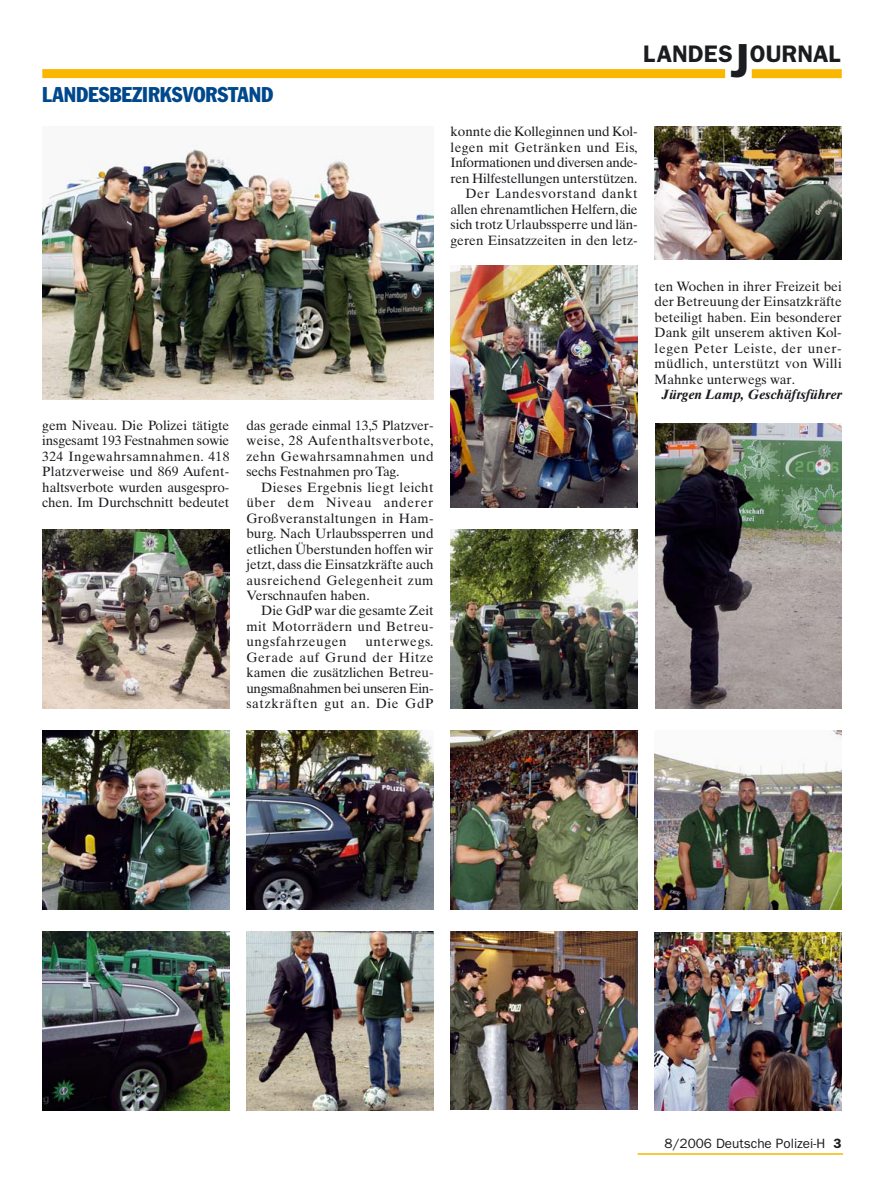
<style>
.page{position:relative;width:893px;height:1191px;background:#fff}
.page>*{position:absolute;margin:0;border:0;box-sizing:border-box;transform-origin:0 0}
.t1{font:600 24px "Franklin Gothic";color:#1b1c20}
.t2{font:condensed 21px "Franklin Gothic";color:#00488c}
.t3{font:13.5px/15.5px "Times Ten";letter-spacing:-.005em;color:#1b1c20;text-align:justify}
.t4{font:italic 700 13.5px "Times Ten";color:#1b1c20}
.t5{font:13.5px "Franklin Gothic";color:#1b1c20}
.s1{font-size:48px}
.s2{font-weight:600}
</style>
<div class="page">
<hr style="left:638px;top:1153px;width:205px;height:1px;background:#f9b700">
<div style="left:42px;top:69px;width:683px;height:9px;background:#f9b700"></div>
<div style="left:752px;top:69px;width:90px;height:9px;background:#f9b700"></div>
<img style="left:42px;top:931px;width:187px;height:179px">
<img style="left:42px;top:730px;width:187px;height:179px">
<img style="left:246px;top:931px;width:187px;height:179px">
<img style="left:246px;top:730px;width:187px;height:179px">
<img style="left:655px;top:127px;width:187px;height:133px">
<img style="left:451px;top:266px;width:187px;height:241px">
<img style="left:42px;top:529px;width:187px;height:179px">
<img style="left:451px;top:931px;width:187px;height:178px">
<img style="left:451px;top:730px;width:187px;height:179px">
<img style="left:451px;top:529px;width:187px;height:179px">
<img style="left:655px;top:932px;width:187px;height:178px">
<img style="left:655px;top:423px;width:187px;height:285px">
<img style="left:655px;top:730px;width:187px;height:179px">
<img style="left:42px;top:145px;width:391px;height:254px">
<h2 class="t2" style="left:42px;top:87px;width:233px">LANDESBEZIRKSVORSTAND</h2>
<p class="t3" style="left:42px;top:419px;width:189px">gem Niveau. Die Polizei tätigte insgesamt 193 Festnahmen sowie 324 Ingewahrsamnahmen. 418<br>Platzverweise und 869 Aufent&shy;haltsverbote wurden ausgespro&shy;chen. Im Durchschnitt bedeutet</p>
<p class="t3" style="left:246px;top:419px;width:189px">das gerade einmal 13,5 Platzver&shy;weise, 28 Aufenthaltsverbote, zehn Gewahrsamnahmen und sechs Festnahmen pro Tag.</p>
<p class="t3" style="left:246px;top:481px;width:189px;text-indent:15px">Dieses Ergebnis liegt leicht über dem Niveau anderer Großveranstaltungen in Ham&shy;burg. Nach Urlaubssperren und etlichen Überstunden hoffen wir jetzt, dass die Einsatzkräfte auch ausreichend Gelegenheit zum Verschnaufen haben.</p>
<p class="t3" style="left:246px;top:604px;width:189px;text-indent:15px">Die GdP war die gesamte Zeit mit Motorrädern und Betreu&shy;ungsfahrzeugen</p>
<p class="t3" style="left:246px;top:635px;width:189px;text-indent:119px">unterwegs.<br>Gerade auf Grund der Hitze kamen die zusätzlichen Betreu&shy;ungsmaßnahmen bei unseren Ein&shy;satzkräften gut an. Die GdP</p>
<h1 class="t1" style="left:643px;top:45px;width:199px">LANDES<span class="s1">J</span>OURNAL</h1>
<p class="t3" style="left:451px;top:125px;width:189px;text-align:right">konnte die Kolleginnen und Kol&shy;legen mit Getränken und Eis,<br>Informationen und diversen ande&shy;ren Hilfestellungen unterstützen.<br>Der Landesvorstand dankt allen ehrenamtlichen Helfern,die sich trotz Urlaubssperre und län&shy;geren Einsatzzeiten in den letz-</p>
<p class="t3" style="left:655px;top:280px;width:189px">ten Wochen in ihrer Freizeit bei der Betreuung der Einsatzkräfte beteiligt haben. Ein besonderer Dank gilt unserem aktiven Kol&shy;legen Peter Leiste, der uner&shy;müdlich, unterstützt von Willi Mahnke unterwegs war.</p>
<p class="t4" style="left:662px;top:389px;width:181px">Jürgen Lamp, Geschäftsführer</p>
<p class="t5" style="left:664px;top:1138px;width:179px">8/2006 Deutsche Polizei-H <span class="s2">3</span></p>
</div>
